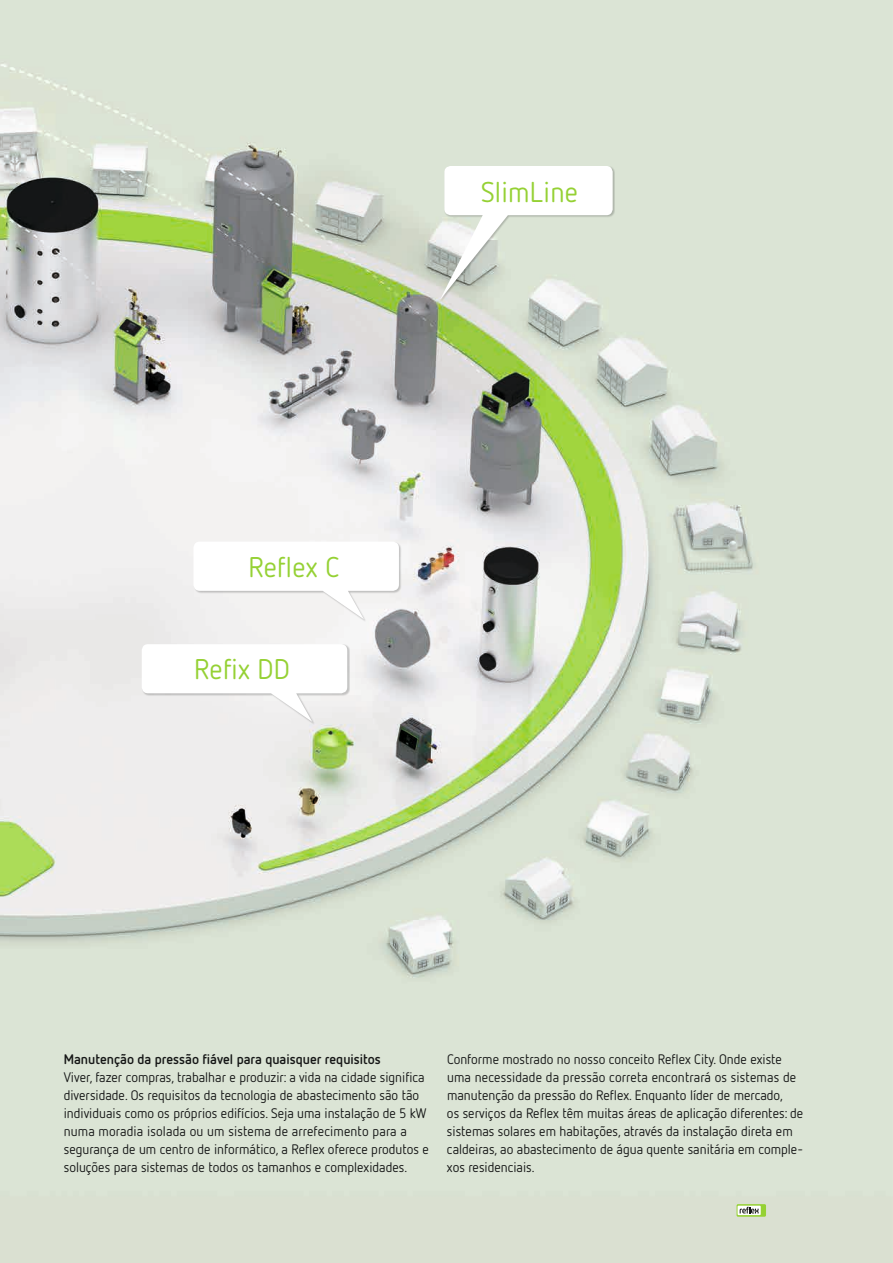
<style>
.page{position:relative;width:893px;height:1263px;background:#fff}
.page>*{position:absolute;margin:0;border:0;box-sizing:border-box;transform-origin:0 0}
.t1{font:28.5px "Netto OT";letter-spacing:.01em;color:#95d134}
.t2{font:13.8px/18px "Netto OT";color:#151616}
.t3{font:700 13.8px "Netto OT";color:#151616}
</style>
<div class="page">
<img style="left:0;top:0;width:893px;height:1263px">
<div style="left:440px;top:166px;width:175px;height:136px;background:#151616;opacity:.23"></div>
<svg style="left:440px;top:166px;width:173px;height:134px"></svg>
<div style="left:194px;top:542px;width:208px;height:80px;background:#151616;opacity:.23"></div>
<svg style="left:193px;top:542px;width:206px;height:77px"></svg>
<div style="left:142px;top:644px;width:208px;height:81px;background:#151616;opacity:.23"></div>
<svg style="left:142px;top:644px;width:205px;height:78px"></svg>
<svg style="left:737px;top:1204px;width:29px;height:13px"></svg>
<svg style="left:737px;top:1206px;width:24px;height:9px"></svg>
<svg style="left:740px;top:1207px;width:19px;height:6px"></svg>
<h1 class="t1" style="left:248px;top:549px;width:92px">Reflex C</h1>
<h1 class="t1" style="left:194px;top:652px;width:97px">Refix DD</h1>
<h1 class="t1" style="left:481px;top:174px;width:99px">SlimLine</h1>
<p class="t3" style="left:64px;top:1050px;width:319px">Manutenção da pressão fiável para quaisquer requisitos</p>
<p class="t2" style="left:64px;top:1067px;width:367px">Viver, fazer compras, trabalhar e produzir: a vida na cidade significa diversidade. Os requisitos da tecnologia de abastecimento são tão individuais como os próprios edifícios. Seja uma instalação de 5 kW numa moradia isolada ou um sistema de arrefecimento para a segurança de um centro de informático, a Reflex oferece produtos e soluções para sistemas de todos os tamanhos e complexidades.</p>
<p class="t2" style="left:447px;top:1049px;width:358px">Conforme mostrado no nosso conceito Reflex City. Onde existe uma necessidade da pressão correta encontrará os sistemas de manutenção da pressão do Reflex. Enquanto líder de mercado,<br>os serviços da Reflex têm muitas áreas de aplicação diferentes: de sistemas solares em habitações, através da instalação direta em caldeiras, ao abastecimento de água quente sanitária em comple&shy;xos residenciais.</p>
</div>
